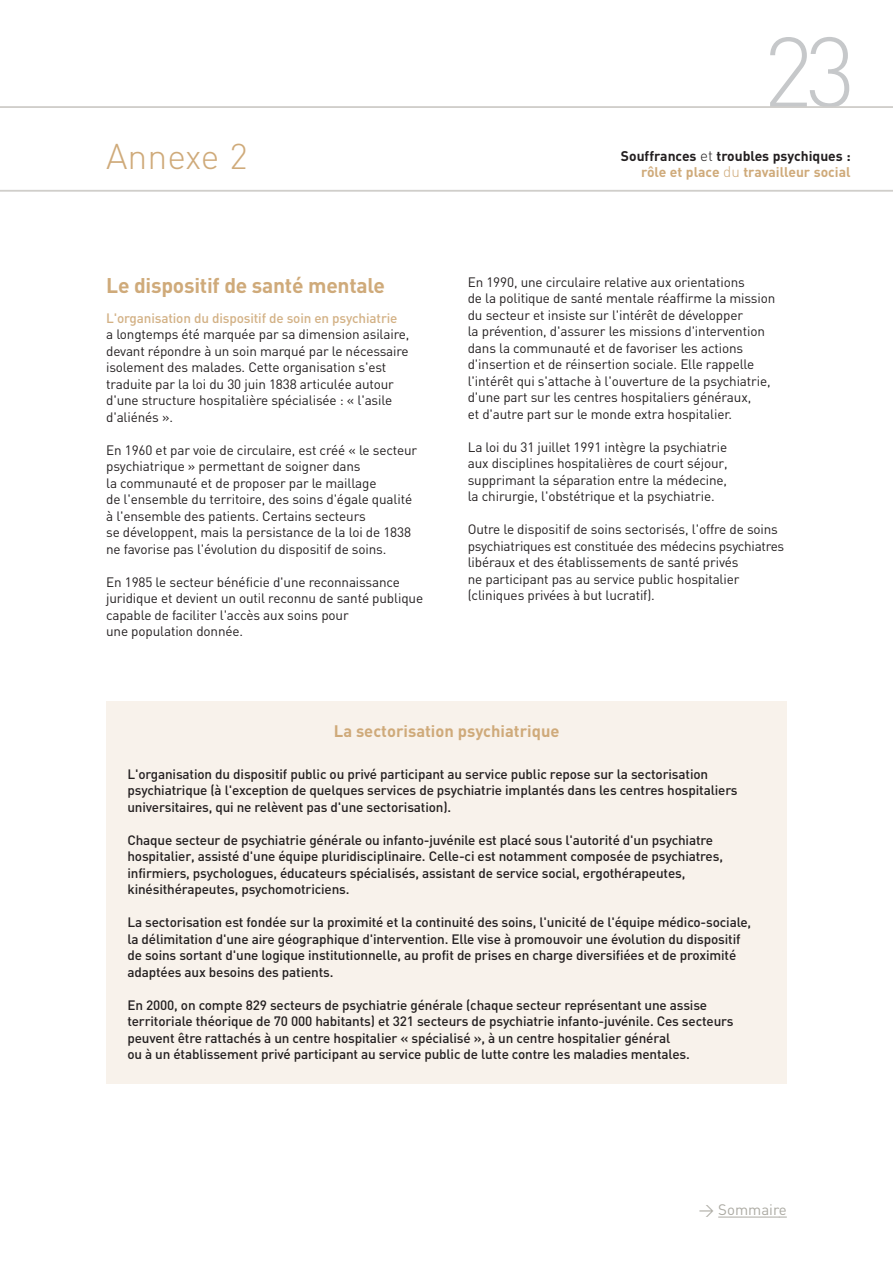
<style>
.page{position:relative;width:893px;height:1263px;background:#fff}
.page>*{position:absolute;margin:0;border:0;box-sizing:border-box;transform-origin:0 0}
.t1{font:300 97.5px "DIN";color:#c6c8ca}
.t2{font:300 35.4px "DIN";color:#cfaa7a}
.t3{font:700 21px "DIN";letter-spacing:-.01em;color:#cfaa7a}
.t4{font:700 16.5px "DIN";color:#cfaa7a}
.t5{font:15px "DIN";color:#acaaa3}
.t6{font:700 13.8px/16px "DIN";color:#231f20;text-align:right}
.t7{font:13.5px/16.5px "DIN";letter-spacing:-.01em;color:#231f20}
.t8{font:500 13.5px/16.5px "DIN";letter-spacing:-.01em;color:#231f20}
.t9{font:500 13.5px "DIN";letter-spacing:-.01em;color:#d3b185}
.s1{font-weight:300;font-size:15.15px}
.s2{color:#cfaa7a}
.s3{font-weight:300;font-size:15.15px;color:#cfaa7a}
</style>
<div class="page">
<div style="left:106px;top:702px;width:680px;height:382px;background:#f8f2eb"></div>
<hr style="left:0;top:190px;width:892px;height:1px;background:#d0ceca">
<hr style="left:0;top:106px;width:892px;height:2px;background:#d0ceca">
<hr style="left:718px;top:1217px;width:61px;height:1px;background:#acaaa3">
<h2 class="t2" style="left:106px;top:143px;width:143px">Annexe 2</h2>
<h3 class="t3" style="left:106px;top:278px;width:280px">Le dispositif de santé mentale</h3>
<p class="t9" style="left:106px;top:313px;width:293px">L'organisation du dispositif de soin en psychiatrie</p>
<p class="t7" style="left:106px;top:328px;width:305px">a longtemps été marquée par sa dimension asilaire, devant répondre à un soin marqué par le nécessaire isolement des malades. Cette organisation s'est traduite par la loi du 30 juin 1838 articulée autour d'une structure hospitalière spécialisée : « l'asile d'aliénés ».</p>
<p class="t7" style="left:106px;top:443px;width:312px">En 1960 et par voie de circulaire, est créé « le secteur psychiatrique » permettant de soigner dans<br>la communauté et de proposer par le maillage<br>de l'ensemble du territoire, des soins d'égale qualité à l'ensemble des patients. Certains secteurs<br>se développent, mais la persistance de la loi de 1838 ne favorise pas l'évolution du dispositif de soins.</p>
<p class="t7" style="left:106px;top:575px;width:318px">En 1985 le secteur bénéficie d'une reconnaissance juridique et devient un outil reconnu de santé publique capable de faciliter l'accès aux soins pour<br>une population donnée.</p>
<h1 class="t1" style="left:763px;top:38px;width:94px">23</h1>
<p class="t6" style="left:621px;top:149px;width:231px">Souffrances <span class="s1">et</span> troubles psychiques : <span class="s2">rôle et place</span> <span class="s3">du</span> <span class="s2">travailleur social</span></p>
<p class="t7" style="left:468px;top:275px;width:309px">En 1990, une circulaire relative aux orientations<br>de la politique de santé mentale réaffirme la mission du secteur et insiste sur l'intérêt de développer<br>la prévention, d'assurer les missions d'intervention dans la communauté et de favoriser les actions d'insertion et de réinsertion sociale. Elle rappelle l'intérêt qui s'attache à l'ouverture de la psychiatrie, d'une part sur les centres hospitaliers généraux,<br>et d'autre part sur le monde extra hospitalier.</p>
<p class="t7" style="left:468px;top:440px;width:261px;text-align:justify">La loi du 31 juillet 1991 intègre la psychiatrie aux disciplines hospitalières de court séjour, supprimant la séparation entre la médecine, la chirurgie, l'obstétrique et la psychiatrie.</p>
<p class="t7" style="left:468px;top:523px;width:318px">Outre le dispositif de soins sectorisés, l'offre de soins psychiatriques est constituée des médecins psychiatres libéraux et des établissements de santé privés<br>ne participant pas au service public hospitalier (cliniques privées à but lucratif).</p>
<p class="t4" style="left:334px;top:725px;width:227px">La sectorisation psychiatrique</p>
<p class="t8" style="left:127px;top:767px;width:611px">L'organisation du dispositif public ou privé participant au service public repose sur la sectorisation psychiatrique (à l'exception de quelques services de psychiatrie implantés dans les centres hospitaliers universitaires, qui ne relèvent pas d'une sectorisation).</p>
<p class="t8" style="left:127px;top:833px;width:597px">Chaque secteur de psychiatrie générale ou infanto-juvénile est placé sous l'autorité d'un psychiatre hospitalier, assisté d'une équipe pluridisciplinaire. Celle-ci est notamment composée de psychiatres, infirmiers, psychologues, éducateurs spécialisés, assistant de service social, ergothérapeutes, kinésithérapeutes, psychomotriciens.</p>
<p class="t8" style="left:127px;top:916px;width:625px">La sectorisation est fondée sur la proximité et la continuité des soins, l'unicité de l'équipe médico-sociale, la délimitation d'une aire géographique d'intervention. Elle vise à promouvoir une évolution du dispositif de soins sortant d'une logique institutionnelle, au profit de prises en charge diversifiées et de proximité adaptées aux besoins des patients.</p>
<p class="t8" style="left:127px;top:998px;width:607px">En 2000, on compte 829 secteurs de psychiatrie générale (chaque secteur représentant une assise territoriale théorique de 70 000 habitants) et 321 secteurs de psychiatrie infanto-juvénile. Ces secteurs peuvent être rattachés à un centre hospitalier « spécialisé », à un centre hospitalier général<br>ou à un établissement privé participant au service public de lutte contre les maladies mentales.</p>
<p class="t5" style="left:698px;top:1204px;width:90px">&gt; Sommaire</p>
</div>
